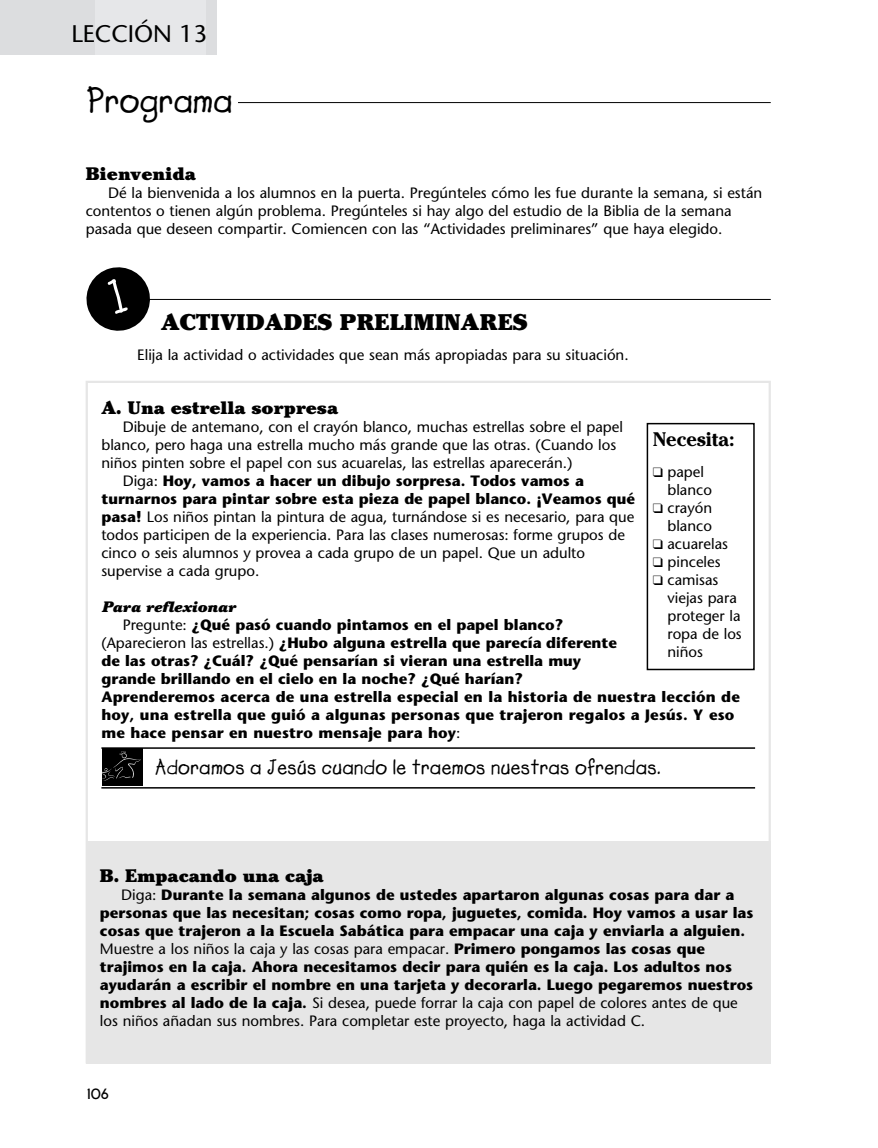
<style>
.page{position:relative;width:878px;height:1148px;background:#fff}
.page>*{position:absolute;margin:0;border:0;box-sizing:border-box;transform-origin:0 0}
.t1{font:700 36px "Lemonade";color:#000}
.t2{font:24px "Stone Sans";color:#000}
.t3{font:900 22.5px "Cheltenham";color:#000}
.t4{font:700 21px "Lemonade";letter-spacing:.015em;color:#000}
.t5{font:700 19.5px "Cheltenham";color:#000}
.t6{font:900 18px "Cheltenham";color:#000}
.t7{font:700 15px/18px "Stone Sans";color:#000}
.t8{font:15px/18px "Stone Sans";color:#000}
.t9{font:italic 900 15px "Cheltenham";color:#000}
.t10{font:700 15px "New Garden";color:#000}
.s1{font-weight:400}
.s2{font-weight:700}
</style>
<div class="page">
<hr style="left:238px;top:102px;width:532px;height:1px;background:#000">
<hr style="left:134px;top:299px;width:636px;height:1px;background:#000">
<div style="left:0;top:0;width:95px;height:54px;background:#dcdddf"></div>
<div style="left:95px;top:0;width:111px;height:54px;background:#e6e7e9"></div>
<div style="left:206px;top:0;width:10px;height:54px;background:#dcdddf"></div>
<hr style="left:101px;top:747px;width:654px;height:1px;background:#000">
<hr style="left:101px;top:787px;width:654px;height:1px;background:#000">
<div style="left:86px;top:840px;width:684px;height:223px;background:#e6e6e6"></div>
<div style="left:646px;top:423px;width:108px;height:247px;border:2px solid #000"></div>
<div style="left:102px;top:749px;width:40px;height:37px;background:#000"></div>
<svg style="left:102px;top:751px;width:39px;height:30px"></svg>
<svg style="left:86px;top:267px;width:67px;height:64px"></svg>
<h2 class="t2" style="left:71px;top:24px;width:137px">LECCIÓN 13</h2>
<h2 class="t2" style="left:88px;top:24px;width:121px">LE CIÓN ?</h2>
<h1 class="t1" style="left:87px;top:78px;width:148px">Programa</h1>
<p class="t6" style="left:86px;top:167px;width:112px">Bienvenida</p>
<p class="t8" style="left:86px;top:185px;width:678px;text-indent:22px">Dé la bienvenida a los alumnos en la puerta. Pregúnteles cómo les fue durante la semana, si están contentos o tienen algún problema. Pregúnteles si hay algo del estudio de la Biblia de la semana pasada que deseen compartir. Comiencen con las “Actividades preliminares” que haya elegido.</p>
<h3 class="t3" style="left:161px;top:313px;width:368px">ACTIVIDADES PRELIMINARES</h3>
<p class="t8" style="left:137px;top:347px;width:493px">Elija la actividad o actividades que sean más apropiadas para su situación.</p>
<p class="t6" style="left:101px;top:401px;width:238px">A. Una estrella sorpresa</p>
<p class="t8" style="left:123px;top:419px;width:502px">Dibuje de antemano, con el crayón blanco, muchas estrellas sobre el papel</p>
<p class="t8" style="left:101px;top:437px;width:516px">blanco, pero haga una estrella mucho más grande que las otras. (Cuando los</p>
<p class="t8" style="left:101px;top:455px;width:472px">niños pinten sobre el papel con sus acuarelas, las estrellas aparecerán.)</p>
<p class="t7" style="left:123px;top:473px;width:463px"><span class="s1">Diga:</span> Hoy, vamos a hacer un dibujo sorpresa. Todos vamos a</p>
<p class="t7" style="left:101px;top:491px;width:535px">turnarnos para pintar sobre esta pieza de papel blanco. ¡Veamos qué</p>
<p class="t8" style="left:101px;top:509px;width:534px"><span class="s2">pasa!</span> Los niños pintan la pintura de agua, turnándose si es necesario, para que</p>
<p class="t8" style="left:101px;top:527px;width:525px">todos participen de la experiencia. Para las clases numerosas: forme grupos de</p>
<p class="t8" style="left:101px;top:545px;width:485px">cinco o seis alumnos y provea a cada grupo de un papel. Que un adulto</p>
<p class="t8" style="left:101px;top:563px;width:159px">supervise a cada grupo.</p>
<p class="t9" style="left:101px;top:601px;width:136px">Para reflexionar</p>
<p class="t7" style="left:101px;top:617px;width:640px;text-indent:21px"><span class="s1">Pregunte:</span> ¿Qué pasó cuando pintamos en el papel blanco?<br><span class="s1">(Aparecieron las estrellas.)</span> ¿Hubo alguna estrella que parecía diferente<br>de las otras? ¿Cuál? ¿Qué pensarían si vieran una estrella muy<br>grande brillando en el cielo en la noche? ¿Qué harían?<br>Aprenderemos acerca de una estrella especial en la historia de nuestra lección de hoy, una estrella que guió a algunas personas que trajeron regalos a Jesús. Y eso me hace pensar en nuestro mensaje para hoy<span class="s1">:</span></p>
<h3 class="t4" style="left:155px;top:754px;width:506px">Adoramos a Jesús cuando le traemos nuestras ofrendas.</h3>
<h3 class="t5" style="left:652px;top:432px;width:83px">Necesita:</h3>
<p class="t8" style="left:667px;top:464px;width:46px;text-indent:-15px">❑ papel blanco</p>
<p class="t8" style="left:652px;top:500px;width:61px;text-align:right">❑ crayón blanco</p>
<p class="t8" style="left:652px;top:536px;width:77px">❑ acuarelas</p>
<p class="t8" style="left:652px;top:554px;width:69px">❑ pinceles</p>
<p class="t8" style="left:667px;top:572px;width:76px;text-indent:-15px">❑ camisas viejas para proteger la ropa de los niños</p>
<p class="t6" style="left:100px;top:869px;width:225px">B. Empacando una caja</p>
<p class="t7" style="left:100px;top:887px;width:655px;text-indent:21px"><span class="s1">Diga:</span> Durante la semana algunos de ustedes apartaron algunas cosas para dar a personas que las necesitan; cosas como ropa, juguetes, comida. Hoy vamos a usar las cosas que trajeron a la Escuela Sabática para empacar una caja y enviarla a alguien.<br><span class="s1">Muestre a los niños la caja y las cosas para empacar.</span> Primero pongamos las cosas que trajimos en la caja. Ahora necesitamos decir para quién es la caja. Los adultos nos ayudarán a escribir el nombre en una tarjeta y decorarla. Luego pegaremos nuestros nombres al lado de la caja. <span class="s1">Si desea, puede forrar la caja con papel de colores antes de que los niños añadan sus nombres. Para completar este proyecto, haga la actividad C.</span></p>
<p class="t10" style="left:87px;top:1084px;width:24px">106</p>
</div>
